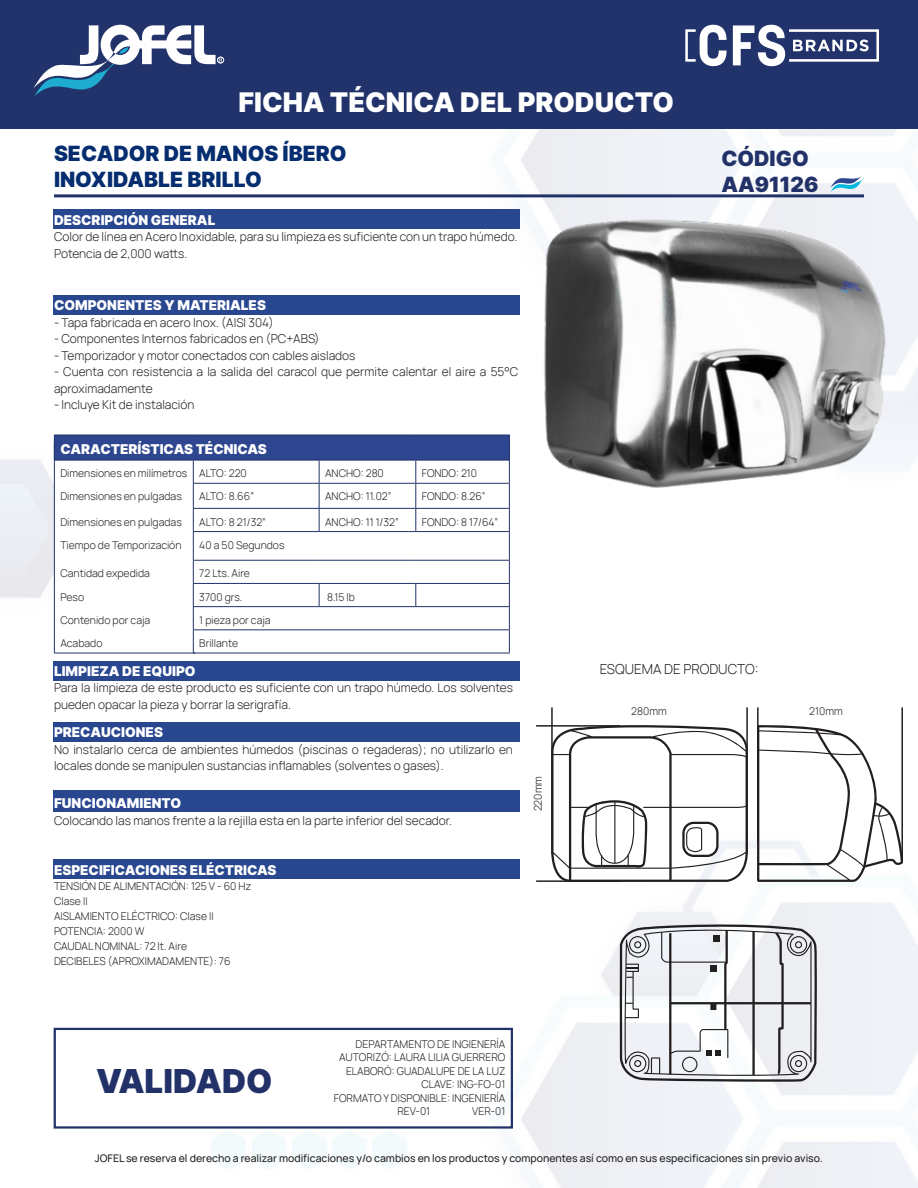
<style>
.page{position:relative;width:918px;height:1188px;background:#fff}
.page>*{position:absolute;margin:0;border:0;box-sizing:border-box;transform-origin:0 0}
.t1{font:33px "Inter";color:#223268}
.t2{font:27px "Inter";color:#fff}
.t3{font:21px "Inter";color:#052d6f}
.t4{font:21px "Inter";color:#223268}
.t5{font:13.5px "Inter";color:#fff}
.t6{font:300 13.5px "Manrope";color:#231f20}
.t7{font:300 12px/16.5px "Manrope";color:#231f20}
.t8{font:300 10.5px "Manrope";color:#231f20}
.t9{font:10.5px "Manrope";color:#231f20}
</style>
<div class="page">
<img style="left:0;top:128px;width:918px;height:1060px">
<div style="left:0;top:0;width:918px;height:128px;background:#21336a"></div>
<svg style="left:33px;top:25px;width:189px;height:71px"></svg>
<svg style="left:733px;top:25px;width:146px;height:41px"></svg>
<svg style="left:685px;top:25px;width:42px;height:41px"></svg>
<div style="left:217px;top:57px;width:7px;height:6px;border:1px solid #fff;border-radius:50%"></div>
<div style="left:53px;top:790px;width:466px;height:22px;background:#28478f"></div>
<div style="left:53px;top:723px;width:466px;height:19px;background:#28478f"></div>
<div style="left:53px;top:661px;width:466px;height:19px;background:#28478f"></div>
<div style="left:53px;top:295px;width:466px;height:19px;background:#28478f"></div>
<div style="left:53px;top:210px;width:466px;height:19px;background:#28478f"></div>
<svg style="left:830px;top:176px;width:34px;height:16px"></svg>
<hr style="left:54px;top:194px;width:810px;height:3px;background:#223268">
<div style="left:54px;top:435px;width:455px;height:25px;background:#2d468f"></div>
<svg style="left:55px;top:461px;width:454px;height:192px"></svg>
<hr style="left:193px;top:483px;width:126px;height:1px;background:#21336a">
<hr style="left:319px;top:483px;width:97px;height:1px;background:#21336a">
<hr style="left:416px;top:483px;width:94px;height:1px;background:#21336a">
<hr style="left:193px;top:508px;width:126px;height:1px;background:#21336a">
<hr style="left:319px;top:508px;width:97px;height:1px;background:#21336a">
<svg style="left:319px;top:461px;width:1px;height:70px"></svg>
<hr style="left:416px;top:508px;width:94px;height:1px;background:#21336a">
<svg style="left:415px;top:461px;width:1px;height:70px"></svg>
<hr style="left:193px;top:531px;width:126px;height:1px;background:#21336a">
<hr style="left:319px;top:531px;width:97px;height:1px;background:#21336a">
<hr style="left:416px;top:531px;width:94px;height:1px;background:#21336a">
<hr style="left:193px;top:560px;width:126px;height:1px;background:#21336a">
<hr style="left:319px;top:560px;width:97px;height:1px;background:#21336a">
<hr style="left:416px;top:560px;width:94px;height:1px;background:#21336a">
<hr style="left:193px;top:583px;width:126px;height:1px;background:#21336a">
<hr style="left:319px;top:583px;width:97px;height:1px;background:#21336a">
<svg style="left:319px;top:584px;width:1px;height:22px"></svg>
<hr style="left:416px;top:583px;width:94px;height:1px;background:#21336a">
<svg style="left:415px;top:584px;width:1px;height:22px"></svg>
<hr style="left:193px;top:606px;width:126px;height:1px;background:#21336a">
<hr style="left:319px;top:606px;width:97px;height:1px;background:#21336a">
<hr style="left:416px;top:606px;width:94px;height:1px;background:#21336a">
<hr style="left:193px;top:629px;width:126px;height:1px;background:#21336a">
<svg style="left:193px;top:461px;width:1px;height:192px"></svg>
<hr style="left:319px;top:629px;width:97px;height:1px;background:#21336a">
<hr style="left:416px;top:629px;width:94px;height:1px;background:#21336a">
<hr style="left:193px;top:653px;width:126px;height:1px;background:#21336a">
<hr style="left:319px;top:653px;width:97px;height:1px;background:#21336a">
<hr style="left:416px;top:653px;width:94px;height:1px;background:#21336a">
<hr style="left:54px;top:435px;width:139px;height:1px;background:#21336a">
<hr style="left:193px;top:435px;width:126px;height:1px;background:#21336a">
<hr style="left:319px;top:435px;width:97px;height:1px;background:#21336a">
<hr style="left:416px;top:435px;width:94px;height:1px;background:#21336a">
<svg style="left:509px;top:436px;width:1px;height:217px"></svg>
<hr style="left:54px;top:460px;width:139px;height:1px;background:#21336a">
<hr style="left:193px;top:460px;width:126px;height:1px;background:#21336a">
<hr style="left:319px;top:460px;width:97px;height:1px;background:#21336a">
<hr style="left:416px;top:460px;width:94px;height:1px;background:#21336a">
<hr style="left:54px;top:653px;width:141px;height:1px;background:#21336a">
<hr style="left:54px;top:443px;width:1px;height:210px;background:#21336a">
<div style="left:54px;top:1028px;width:459px;height:101px;border:2px solid #213369"></div>
<img style="left:535px;top:213px;width:364px;height:282px">
<div style="left:53px;top:860px;width:466px;height:19px;background:#28478f"></div>
<hr style="left:551px;top:707px;width:2px;height:147px;background:#231f20">
<hr style="left:757px;top:707px;width:2px;height:135px;background:#231f20">
<hr style="left:536px;top:725px;width:84px;height:2px;background:#231f20">
<svg style="left:551px;top:723px;width:197px;height:159px"></svg>
<svg style="left:757px;top:724px;width:146px;height:158px"></svg>
<svg style="left:620px;top:921px;width:197px;height:161px"></svg>
<hr style="left:746px;top:707px;width:2px;height:147px;background:#231f20">
<hr style="left:536px;top:880px;width:84px;height:2px;background:#231f20">
<hr style="left:901px;top:707px;width:2px;height:155px;background:#231f20">
<h2 class="t2" style="left:238px;top:82px;width:437px">FICHA TÉCNICA DEL PRODUCTO</h2>
<p class="t3" style="left:54px;top:139px;width:294px">SECADOR DE MANOS ÍBERO</p>
<p class="t3" style="left:54px;top:164px;width:209px">INOXIDABLE BRILLO</p>
<p class="t5" style="left:54px;top:210px;width:163px">DESCRIPCIÓN GENERAL</p>
<p class="t7" style="left:54px;top:228px;width:465px">Color de línea en Acero Inoxidable, para su limpieza es suficiente con un trapo húmedo.<br>Potencia de 2,000 watts.</p>
<p class="t4" style="left:721px;top:143px;width:89px">CÓDIGO</p>
<p class="t4" style="left:721px;top:169px;width:98px">AA91126</p>
<p class="t5" style="left:54px;top:295px;width:214px">COMPONENTES Y MATERIALES</p>
<p class="t7" style="left:54px;top:314px;width:221px">- Tapa fabricada en acero Inox. (AISI 304)</p>
<p class="t7" style="left:54px;top:330px;width:267px">- Componentes Internos fabricados en (PC+ABS)</p>
<p class="t7" style="left:54px;top:347px;width:303px">- Temporizador y motor conectados con cables aislados</p>
<p class="t7" style="left:54px;top:363px;width:466px">- Cuenta con resistencia a la salida del caracol que permite calentar el aire a 55°C aproximadamente</p>
<p class="t7" style="left:54px;top:396px;width:142px">- Incluye Kit de instalación</p>
<p class="t5" style="left:60px;top:439px;width:208px">CARACTERÍSTICAS TÉCNICAS</p>
<p class="t8" style="left:60px;top:466px;width:128px">Dimensiones en milímetros</p>
<p class="t8" style="left:199px;top:466px;width:49px">ALTO: 220</p>
<p class="t8" style="left:325px;top:466px;width:60px">ANCHO: 280</p>
<p class="t8" style="left:422px;top:466px;width:57px">FONDO: 210</p>
<p class="t8" style="left:60px;top:489px;width:123px">Dimensiones en pulgadas</p>
<p class="t8" style="left:199px;top:489px;width:56px">ALTO: 8.66”</p>
<p class="t8" style="left:325px;top:489px;width:68px">ANCHO: 11.02”</p>
<p class="t8" style="left:422px;top:489px;width:65px">FONDO: 8.26”</p>
<p class="t8" style="left:60px;top:514px;width:123px">Dimensiones en pulgadas</p>
<p class="t8" style="left:199px;top:514px;width:68px">ALTO: 8 21/32”</p>
<p class="t8" style="left:325px;top:514px;width:75px">ANCHO: 11 1/32”</p>
<p class="t8" style="left:422px;top:514px;width:78px">FONDO: 8 17/64”</p>
<p class="t8" style="left:60px;top:537px;width:123px">Tiempo de Temporización</p>
<p class="t8" style="left:199px;top:537px;width:87px">40 a 50 Segundos</p>
<p class="t8" style="left:60px;top:566px;width:91px">Cantidad expedida</p>
<p class="t8" style="left:199px;top:566px;width:52px">72 Lts. Aire</p>
<p class="t8" style="left:60px;top:589px;width:25px">Peso</p>
<p class="t8" style="left:199px;top:589px;width:44px">3700 grs.</p>
<p class="t8" style="left:327px;top:589px;width:29px">8.15 lb</p>
<p class="t8" style="left:60px;top:612px;width:92px">Contenido por caja</p>
<p class="t8" style="left:199px;top:612px;width:73px">1 pieza por caja</p>
<p class="t8" style="left:60px;top:636px;width:44px">Acabado</p>
<p class="t8" style="left:199px;top:636px;width:40px">Brillante</p>
<p class="t5" style="left:54px;top:661px;width:143px">LIMPIEZA DE EQUIPO</p>
<p class="t7" style="left:54px;top:679px;width:460px">Para la limpieza de este producto es suficiente con un trapo húmedo. Los solventes pueden opacar la pieza y borrar la serigrafía.</p>
<p class="t5" style="left:54px;top:723px;width:110px">PRECAUCIONES</p>
<p class="t7" style="left:54px;top:741px;width:460px">No instalarlo cerca de ambientes húmedos (piscinas o regaderas); no utilizarlo en locales donde se manipulen sustancias inflamables (solventes o gases).</p>
<p class="t5" style="left:54px;top:794px;width:129px">FUNCIONAMIENTO</p>
<p class="t7" style="left:54px;top:812px;width:400px">Colocando las manos frente a la rejilla esta en la parte inferior del secador.</p>
<p class="t5" style="left:54px;top:860px;width:224px">ESPECIFICACIONES ELÉCTRICAS</p>
<p class="t8" style="left:54px;top:879px;width:199px">TENSIÓN DE ALIMENTACIÓN: 125 V - 60 Hz</p>
<p class="t8" style="left:54px;top:894px;width:35px">Clase II</p>
<p class="t8" style="left:54px;top:909px;width:161px">AISLAMIENTO ELÉCTRICO: Clase II</p>
<p class="t8" style="left:54px;top:924px;width:92px">POTENCIA: 2000 W</p>
<p class="t8" style="left:54px;top:939px;width:135px">CAUDAL NOMINAL: 72 lt. Aire</p>
<p class="t8" style="left:54px;top:954px;width:178px">DECIBELES (APROXIMADAMENTE): 76</p>
<p class="t8" style="left:530px;top:811px;width:37px;rotate:-90deg">220mm</p>
<p class="t1" style="left:96px;top:1057px;width:178px">VALIDADO</p>
<p class="t8" style="left:355px;top:1036px;width:151px">DEPARTAMENTO DE INGIENERÍA</p>
<p class="t8" style="left:339px;top:1050px;width:168px">AUTORIZÓ: LAURA LILIA GUERRERO</p>
<p class="t8" style="left:346px;top:1063px;width:161px">ELABORÓ: GUADALUPE DE LA LUZ</p>
<p class="t8" style="left:421px;top:1077px;width:86px">CLAVE: ING-FO-01</p>
<p class="t8" style="left:334px;top:1090px;width:173px">FORMATO Y DISPONIBLE: INGENIERÍA</p>
<p class="t8" style="left:397px;top:1104px;width:34px">REV-01</p>
<p class="t8" style="left:472px;top:1104px;width:35px">VER-01</p>
<p class="t6" style="left:600px;top:660px;width:160px">ESQUEMA DE PRODUCTO:</p>
<p class="t8" style="left:631px;top:704px;width:37px">280mm</p>
<p class="t8" style="left:809px;top:704px;width:35px">210mm</p>
<p class="t9" style="left:95px;top:1151px;width:729px">JOFEL se reserva el derecho a realizar modificaciones y/o cambios en los productos y componentes así como en sus especificaciones sin previo aviso.</p>
</div>
